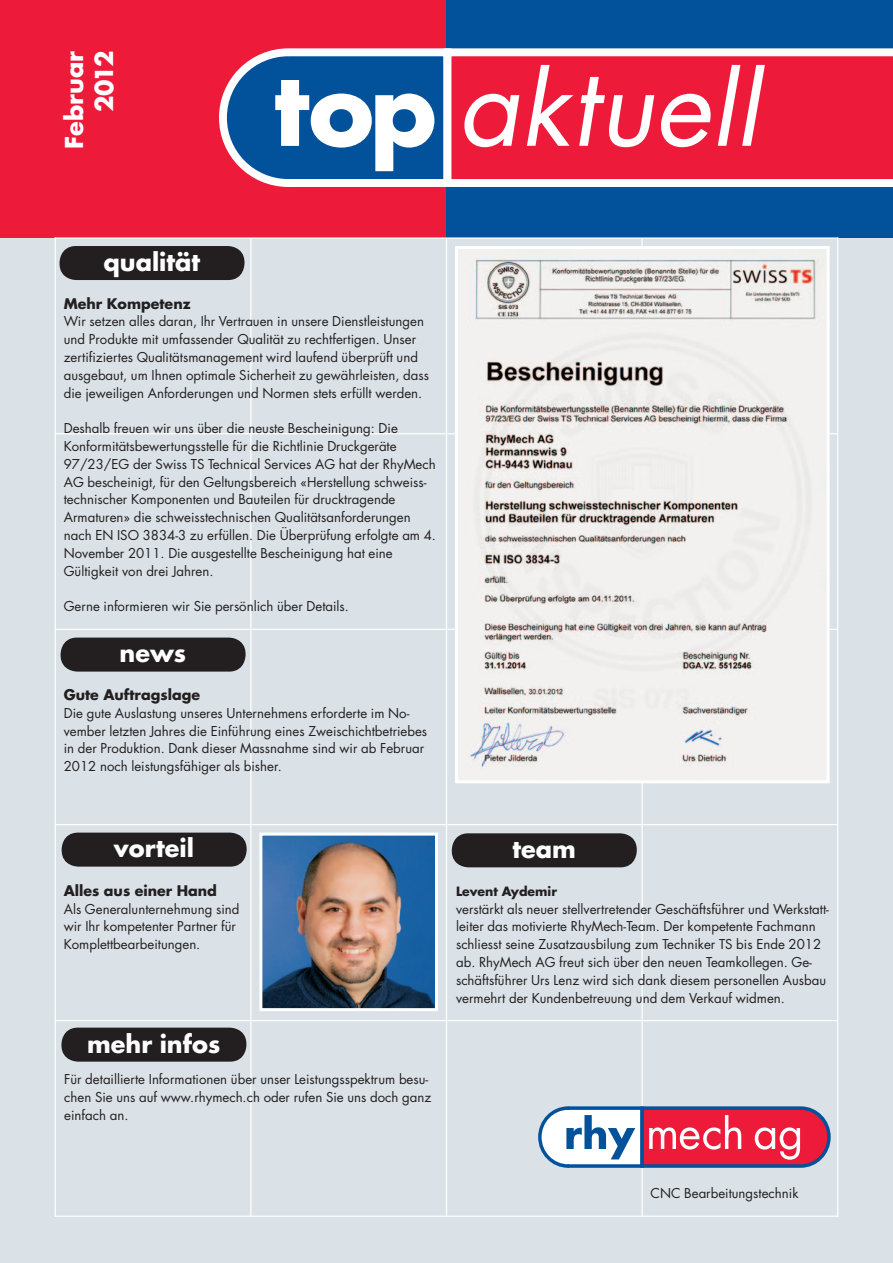
<style>
.page{position:relative;width:893px;height:1263px;background:#fff}
.page>*{position:absolute;margin:0;border:0;box-sizing:border-box;transform-origin:0 0}
.t1{font:700 24px/30px "Futura";color:#fff;text-align:right}
.t2{font:700 14.25px "Futura";color:#231f20}
.t3{font:13.2px/17.9px "Futura";color:#231f20}
.t4{font:700 12.45px "Futura";color:#231f20}
</style>
<div class="page">
<div style="left:0;top:237px;width:893px;height:1026px;background:#dae2e7"></div>
<div style="left:0;top:0;width:446px;height:237px;background:#ed1a3a"></div>
<div style="left:446px;top:0;width:447px;height:237px;background:#01519b"></div>
<hr style="left:55px;top:629px;width:783px;height:1px;background:#fff">
<hr style="left:55px;top:433px;width:783px;height:1px;background:#fff">
<hr style="left:55px;top:237px;width:783px;height:2px;background:#fff">
<hr style="left:55px;top:824px;width:783px;height:1px;background:#fff">
<hr style="left:55px;top:1020px;width:783px;height:1px;background:#fff">
<hr style="left:55px;top:1215px;width:783px;height:2px;background:#fff">
<hr style="left:55px;top:237px;width:1px;height:980px;background:#fff">
<hr style="left:250px;top:238px;width:1px;height:978px;background:#fff">
<hr style="left:446px;top:238px;width:1px;height:978px;background:#fff">
<hr style="left:641px;top:238px;width:2px;height:978px;background:#fff">
<svg style="left:538px;top:1106px;width:293px;height:62px;background:#c47390"></svg>
<hr style="left:837px;top:237px;width:1px;height:980px;background:#fff">
<svg style="left:455px;top:48px;width:438px;height:139px;background:#ef435d"></svg>
<svg style="left:463px;top:94px;width:56px;height:53px;background:#f47f91"></svg>
<svg style="left:527px;top:65px;width:46px;height:81px;background:#f2667c"></svg>
<svg style="left:579px;top:65px;width:186px;height:82px;background:#f25b72"></svg>
<svg style="left:219px;top:48px;width:236px;height:139px;background:#6e8ab7"></svg>
<img style="left:263px;top:836px;width:171px;height:171px">
<div style="left:259px;top:832px;width:179px;height:179px;border:3px solid #fff"></div>
<div style="left:452px;top:833px;width:185px;height:34px;background:#231f20;border-radius:17px"></div>
<div style="left:60px;top:246px;width:184px;height:34px;background:#231f20;border-radius:17px"></div>
<div style="left:61px;top:638px;width:185px;height:34px;background:#231f20;border-radius:17px"></div>
<img style="left:459px;top:250px;width:367px;height:529px">
<div style="left:455px;top:246px;width:375px;height:537px;border:3px solid #fff"></div>
<div style="left:62px;top:833px;width:185px;height:34px;background:#231f20;border-radius:17px"></div>
<div style="left:61px;top:1028px;width:185px;height:34px;background:#231f20;border-radius:17px"></div>
<h1 class="t1" style="left:58px;top:149px;width:99px;rotate:-90deg">Februar<br>2012</h1>
<h1 class="t1" style="left:103px;top:246px;width:98px">qualität</h1>
<p class="t2" style="left:64px;top:293px;width:128px">Mehr Kompetenz</p>
<p class="t3" style="left:64px;top:312px;width:367px">Wir setzen alles daran, Ihr Vertrauen in unsere Dienstleistungen und Produkte mit umfassender Qualität zu rechtfertigen. Unser zertifiziertes Qualitätsmanagement wird laufend überprüft und ausgebaut, um Ihnen optimale Sicherheit zu gewährleisten, dass die jeweiligen Anforderungen und Normen stets erfüllt werden.</p>
<p class="t3" style="left:64px;top:419px;width:374px">Deshalb freuen wir uns über die neuste Bescheinigung: Die Konformitätsbewertungsstelle für die Richtlinie Druckgeräte 97/23/EG der Swiss TS Technical Services AG hat der RhyMech AG bescheinigt, für den Geltungsbereich «Herstellung schweiss&shy;technischer Komponenten und Bauteilen für drucktragende Armaturen» die schweisstechnischen Qualitätsanforderungen nach EN ISO 3834-3 zu erfüllen. Die Überprüfung erfolgte am 4.<br>November 2011. Die ausgestellte Bescheinigung hat eine Gültigkeit von drei Jahren.</p>
<p class="t3" style="left:64px;top:597px;width:287px">Gerne informieren wir Sie persönlich über Details.</p>
<h1 class="t1" style="left:120px;top:638px;width:68px">news</h1>
<p class="t2" style="left:64px;top:685px;width:138px">Gute Auftragslage</p>
<p class="t3" style="left:64px;top:704px;width:365px">Die gute Auslastung unseres Unternehmens erforderte im No&shy;vember letzten Jahres die Einführung eines Zweischichtbetriebes in der Produktion. Dank dieser Massnahme sind wir ab Februar 2012 noch leistungsfähiger als bisher.</p>
<h1 class="t1" style="left:114px;top:833px;width:81px">vorteil</h1>
<p class="t2" style="left:64px;top:880px;width:155px">Alles aus einer Hand</p>
<p class="t3" style="left:64px;top:899px;width:177px">Als Generalunternehmung sind wir Ihr kompetenter Partner für<br>Komplettbearbeitungen.</p>
<h1 class="t1" style="left:87px;top:1028px;width:135px">mehr infos</h1>
<p class="t3" style="left:64px;top:1070px;width:369px">Für detaillierte Informationen über unser Leistungsspektrum besu&shy;chen Sie uns auf www.rhymech.ch oder rufen Sie uns doch ganz einfach an.</p>
<h1 class="t1" style="left:512px;top:833px;width:65px">team</h1>
<p class="t4" style="left:456px;top:882px;width:102px">Levent Aydemir</p>
<p class="t3" style="left:456px;top:899px;width:374px">verstärkt als neuer stellvertretender Geschäftsführer und Werkstatt&shy;leiter das motivierte RhyMech-Team. Der kompetente Fachmann schliesst seine Zusatzausbilung zum Techniker TS bis Ende 2012 ab. RhyMech AG freut sich über den neuen Teamkollegen. Ge&shy;schäftsführer Urs Lenz wird sich dank diesem personellen Ausbau vermehrt der Kundenbetreuung und dem Verkauf widmen.</p>
<p class="t3" style="left:651px;top:1184px;width:149px">CNC Bearbeitungstechnik</p>
</div>
